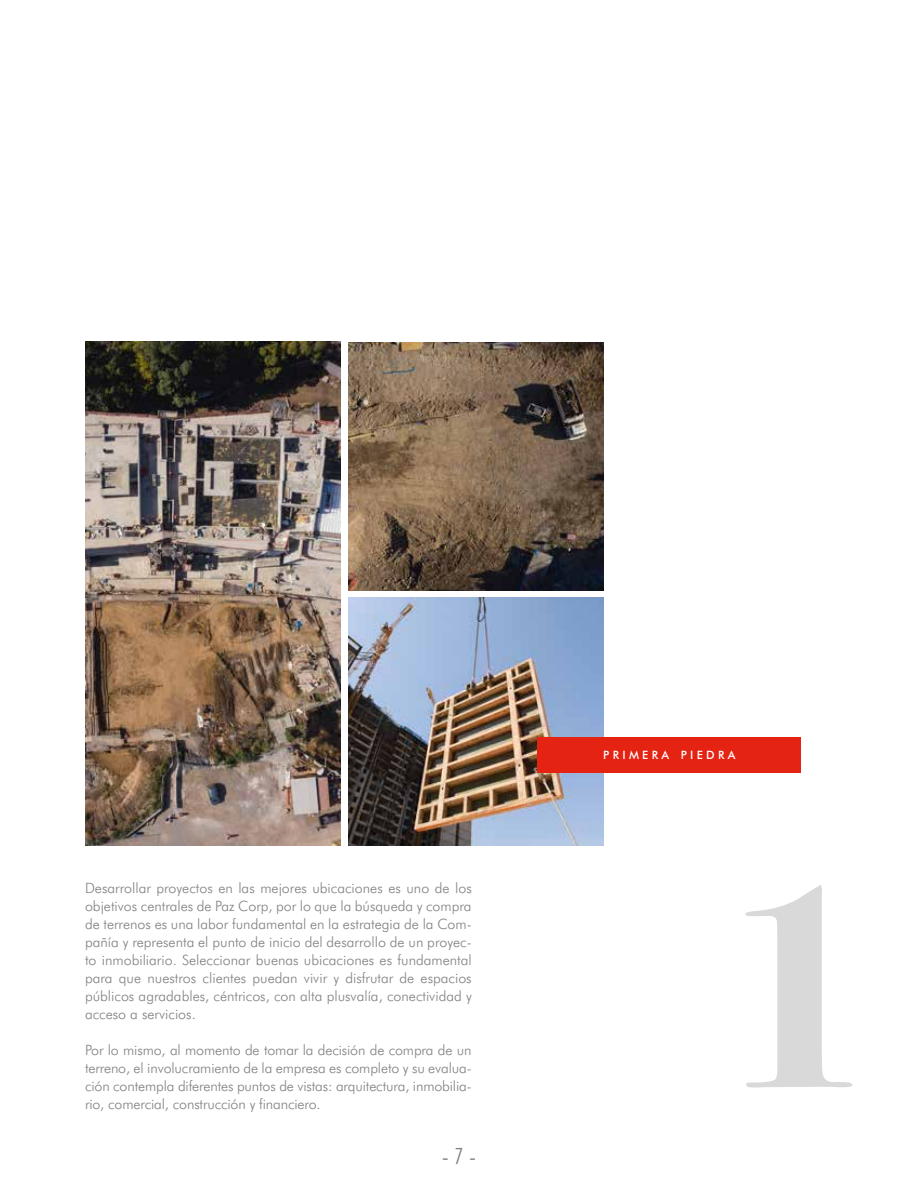
<style>
.page{position:relative;width:918px;height:1188px;background:#fff}
.page>*{position:absolute;margin:0;border:0;box-sizing:border-box;transform-origin:0 0}
.t1{font:700 300px "Bodoni Svty Two ITCTT";color:#dad9da}
.t2{font:300 22.5px "Futura BT";color:#838083}
.t3{font:300 14.25px/18px "Futura BT";letter-spacing:-.005em;color:#838083;text-align:justify}
.t4{font:500 11.55px "Futura BT";letter-spacing:.285em;color:#fff}
.s1{font-stretch:condensed}
</style>
<div class="page">
<img style="left:85px;top:342px;width:255px;height:504px">
<img style="left:349px;top:598px;width:254px;height:248px">
<img style="left:349px;top:342px;width:254px;height:248px">
<div style="left:538px;top:737px;width:263px;height:36px;background:#e42313"></div>
<p class="t3" style="left:85px;top:879px;width:388px">Desarrollar proyectos en las mejores ubicaciones es uno de los objetivos centrales de Paz Corp, por lo que la búsqueda y compra de terrenos es una labor fundamental en la estrategia de la Com&shy;pañía y representa el punto de inicio del desarrollo de un proyec&shy;to inmobiliario. Seleccionar buenas ubicaciones es fundamental para que nuestros clientes puedan vivir y disfrutar de espacios públicos agradables, céntricos, con alta plusvalía, conectividad y acceso a servicios.</p>
<p class="t3" style="left:85px;top:1041px;width:388px">Por lo mismo, al momento de tomar la decisión de compra de un terreno, el involucramiento de la empresa es completo y su evalua&shy;ción contempla diferentes puntos de vistas: arquitectura, inmobilia&shy;rio, comercial, construcción y financiero.</p>
<h2 class="t2" style="left:441px;top:1142px;width:37px">-<span class="s1">7</span>-</h2>
<p class="t4" style="left:603px;top:748px;width:134px">PRIMERA PIEDRA</p>
<h1 class="t1" style="left:713px;top:737px;width:170px">1</h1>
</div>
